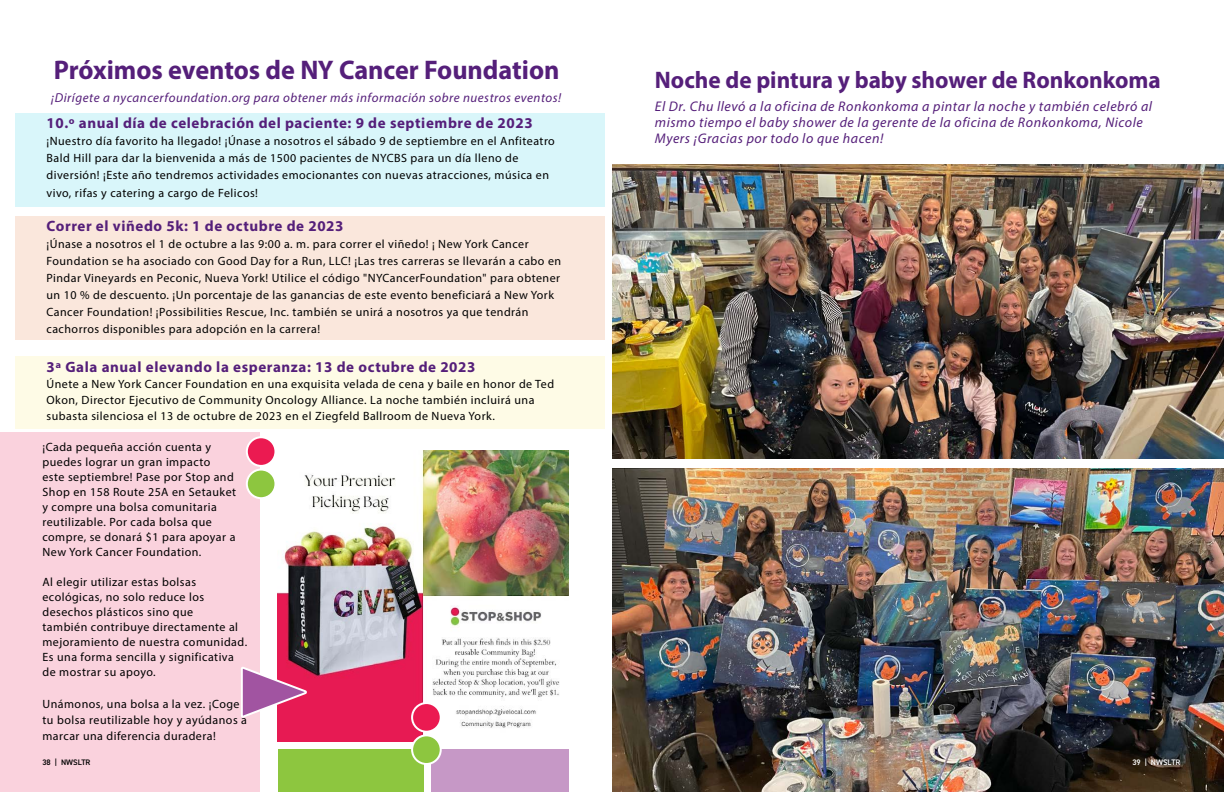
<style>
.page{position:relative;width:1224px;height:792px;background:#fff}
.page>*{position:absolute;margin:0;border:0;box-sizing:border-box;transform-origin:0 0}
.t1{font:700 27px "Myriad Pro";color:#551f7a}
.t2{font:700 24px "Myriad Pro";color:#551f7a}
.t3{font:700 15px "Myriad Pro";letter-spacing:.04em;color:#551f7a}
.t4{font:italic 14px/16px "Myriad Pro";letter-spacing:.04em;color:#551f7a}
.t5{font:italic 13px "Myriad Pro";letter-spacing:.04em;color:#551f7a}
.t6{font:12px/15px "Myriad Pro";letter-spacing:.04em;color:#000}
.t7{font:600 8px "DIN2014";color:#000}
.t8{font:600 8px "DIN2014";color:#fff}
</style>
<div class="page">
<div style="left:0;top:433px;width:260px;height:359px;background:#fad2dd"></div>
<div style="left:15px;top:113px;width:589px;height:94px;background:#d9f6fa"></div>
<div style="left:15px;top:217px;width:589px;height:123px;background:#fae7dc"></div>
<div style="left:15px;top:356px;width:589px;height:72px;background:#fefbe6"></div>
<img style="left:612px;top:165px;width:612px;height:294px">
<img style="left:612px;top:469px;width:612px;height:323px">
<img style="left:278px;top:450px;width:291px;height:291px">
<svg style="left:241px;top:665px;width:67px;height:54px"></svg>
<div style="left:247px;top:437px;width:28px;height:29px;background:#eb1a51;border-radius:50%"></div>
<div style="left:246px;top:436px;width:30px;height:31px;border:2px solid #fff;border-radius:50%"></div>
<div style="left:247px;top:470px;width:28px;height:28px;background:#8dc63f;border-radius:50%"></div>
<div style="left:246px;top:469px;width:30px;height:30px;border:2px solid #fff;border-radius:50%"></div>
<div style="left:278px;top:749px;width:145px;height:43px;background:#8dc63f"></div>
<div style="left:431px;top:749px;width:138px;height:43px;background:#c698c6"></div>
<div style="left:412px;top:703px;width:29px;height:29px;background:#eb1a51;border-radius:50%"></div>
<div style="left:411px;top:702px;width:31px;height:31px;border:2px solid #fff;border-radius:50%"></div>
<div style="left:412px;top:735px;width:29px;height:29px;background:#8dc63f;border-radius:50%"></div>
<div style="left:411px;top:734px;width:31px;height:31px;border:2px solid #fff;border-radius:50%"></div>
<h1 class="t1" style="left:54px;top:52px;width:507px">Próximos eventos de NY Cancer Foundation</h1>
<p class="t5" style="left:51px;top:90px;width:512px">¡Dirígete a nycancerfoundation.org para obtener más información sobre nuestros eventos!</p>
<p class="t3" style="left:47px;top:114px;width:488px">10.º anual día de celebración del paciente: 9 de septiembre de 2023</p>
<p class="t6" style="left:47px;top:133px;width:510px;line-height:17.3px">¡Nuestro día favorito ha llegado! ¡Únase a nosotros el sábado 9 de septiembre en el Anfiteatro Bald Hill para dar la bienvenida a más de 1500 pacientes de NYCBS para un día lleno de diversión! ¡Este año tendremos actividades emocionantes con nuevas atracciones, música en vivo, rifas y catering a cargo de Felicos!</p>
<p class="t3" style="left:47px;top:217px;width:299px">Correr el viñedo 5k: 1 de octubre de 2023</p>
<p class="t6" style="left:47px;top:236px;width:516px;line-height:17px">¡Únase a nosotros el 1 de octubre a las 9:00 a. m. para correr el viñedo! ¡ New York Cancer Foundation se ha asociado con Good Day for a Run, LLC! ¡Las tres carreras se llevarán a cabo en Pindar Vineyards en Peconic, Nueva York! Utilice el código "NYCancerFoundation" para obtener un 10 % de descuento. ¡Un porcentaje de las ganancias de este evento beneficiará a New York Cancer Foundation! ¡Possibilities Rescue, Inc. también se unirá a nosotros ya que tendrán cachorros disponibles para adopción en la carrera!</p>
<p class="t3" style="left:47px;top:358px;width:430px">3ª Gala anual elevando la esperanza: 13 de octubre de 2023</p>
<p class="t6" style="left:47px;top:376px;width:509px;line-height:16px">Únete a New York Cancer Foundation en una exquisita velada de cena y baile en honor de Ted<br>Okon, Director Ejecutivo de Community Oncology Alliance. La noche también incluirá una subasta silenciosa el 13 de octubre de 2023 en el Ziegfeld Ballroom de Nueva York.</p>
<p class="t6" style="left:42px;top:439px;width:195px">¡Cada pequeña acción cuenta y puedes lograr un gran impacto<br>este septiembre! Pase por Stop and<br>Shop en 158 Route 25A en Setauket y compre una bolsa comunitaria reutilizable. Por cada bolsa que compre, se donará $1 para apoyar a<br>New York Cancer Foundation.</p>
<p class="t6" style="left:42px;top:574px;width:206px">Al elegir utilizar estas bolsas ecológicas, no solo reduce los desechos plásticos sino que<br>también contribuye directamente al mejoramiento de nuestra comunidad.<br>Es una forma sencilla y significativa de mostrar su apoyo.</p>
<p class="t6" style="left:42px;top:696px;width:206px;line-height:16px">Unámonos, una bolsa a la vez. ¡Coge tu bolsa reutilizable hoy y ayúdanos a marcar una diferencia duradera!</p>
<h2 class="t2" style="left:655px;top:65px;width:507px">Noche de pintura y baby shower de Ronkonkoma</h2>
<p class="t4" style="left:655px;top:98px;width:499px">El Dr. Chu llevó a la oficina de Ronkonkoma a pintar la noche y también celebró al mismo tiempo el baby shower de la gerente de la oficina de Ronkonkoma, Nicole<br>Myers ¡Gracias por todo lo que hacen!</p>
<p class="t7" style="left:42px;top:757px;width:50px">38 | NWSLTR</p>
<p class="t8" style="left:1132px;top:757px;width:50px">39 | NWSLTR</p>
</div>
